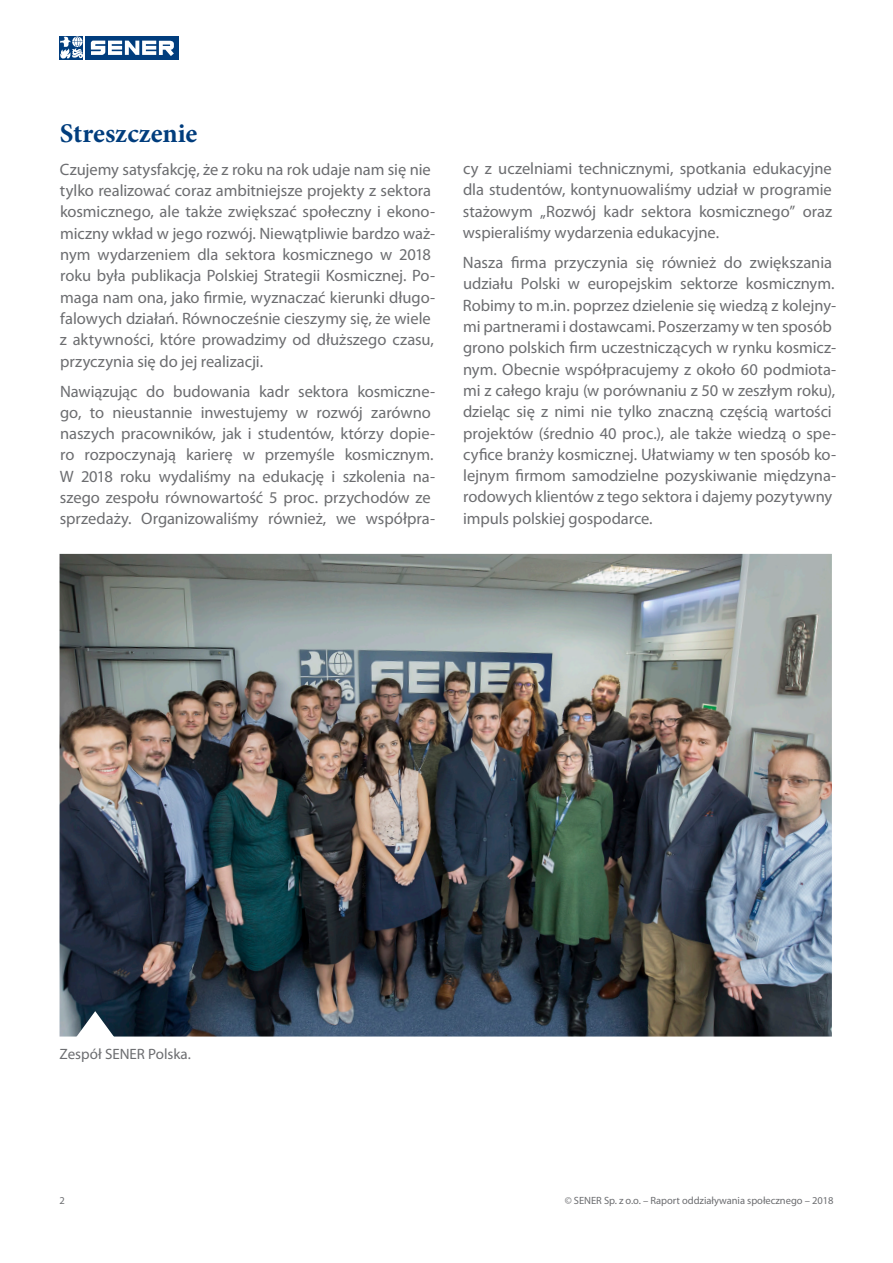
<style>
.page{position:relative;width:893px;height:1263px;background:#fff}
.page>*{position:absolute;margin:0;border:0;box-sizing:border-box;transform-origin:0 0}
.t1{font:700 27px "Minion Pro";letter-spacing:-.005em;color:#013d7d}
.t2{font:16.5px/21.3px "Myriad Pro";letter-spacing:-.005em;color:#6c6d70}
.t3{font:15px "Myriad Pro";letter-spacing:-.005em;color:#6c6d70}
.t4{font:10.5px "Myriad Pro";color:#6c6d70}
</style>
<div class="page">
<div style="left:85px;top:36px;width:94px;height:24px;background:#013d7d"></div>
<svg style="left:91px;top:41px;width:83px;height:15px"></svg>
<svg style="left:60px;top:36px;width:23px;height:24px"></svg>
<img style="left:60px;top:554px;width:772px;height:482px">
<svg style="left:70px;top:1011px;width:50px;height:26px"></svg>
<p class="t1" style="left:60px;top:115px;width:139px">Streszczenie</p>
<p class="t2" style="left:60px;top:158px;width:377px">Czujemy satysfakcję, że z roku na rok udaje nam się nie tylko realizować coraz ambitniejsze projekty z sektora kosmicznego, ale także zwiększać społeczny i ekono&shy;miczny wkład w jego rozwój. Niewątpliwie bardzo waż&shy;nym wydarzeniem dla sektora kosmicznego w 2018 roku była publikacja Polskiej Strategii Kosmicznej. Po&shy;maga nam ona, jako firmie, wyznaczać kierunki długo&shy;falowych działań. Równocześnie cieszymy się, że wiele z aktywności, które prowadzimy od dłuższego czasu, przyczynia się do jej realizacji.</p>
<p class="t2" style="left:60px;top:380px;width:377px">Nawiązując do budowania kadr sektora kosmiczne&shy;go, to nieustannie inwestujemy w rozwój zarówno naszych pracowników, jak i studentów, którzy dopie&shy;ro rozpoczynają karierę w przemyśle kosmicznym.<br>W 2018 roku wydaliśmy na edukację i szkolenia na&shy;szego zespołu równowartość 5 proc. przychodów ze sprzedaży. Organizowaliśmy również, we współpra-</p>
<p class="t2" style="left:463px;top:158px;width:371px;text-align:justify">cy z uczelniami technicznymi, spotkania edukacyjne dla studentów, kontynuowaliśmy udział w programie stażowym „Rozwój kadr sektora kosmicznego” oraz wspieraliśmy wydarzenia edukacyjne.</p>
<p class="t2" style="left:463px;top:252px;width:375px">Nasza firma przyczynia się również do zwiększania udziału Polski w europejskim sektorze kosmicznym.<br>Robimy to m.in. poprzez dzielenie się wiedzą z kolejny&shy;mi partnerami i dostawcami. Poszerzamy w ten sposób grono polskich firm uczestniczących w rynku kosmicz&shy;nym. Obecnie współpracujemy z około 60 podmiota&shy;mi z całego kraju (w porównaniu z 50 w zeszłym roku), dzieląc się z nimi nie tylko znaczną częścią wartości projektów (średnio 40 proc.), ale także wiedzą o spe&shy;cyfice branży kosmicznej. Ułatwiamy w ten sposób ko&shy;lejnym firmom samodzielne pozyskiwanie międzyna&shy;rodowych klientów z tego sektora i dajemy pozytywny impuls polskiej gospodarce.</p>
<p class="t3" style="left:60px;top:1045px;width:133px">Zespół SENER Polska.</p>
<p class="t4" style="left:60px;top:1193px;width:7px">2</p>
<p class="t4" style="left:565px;top:1193px;width:270px">© SENER Sp. z o.o. – Raport oddziaływania społecznego – 2018</p>
</div>
